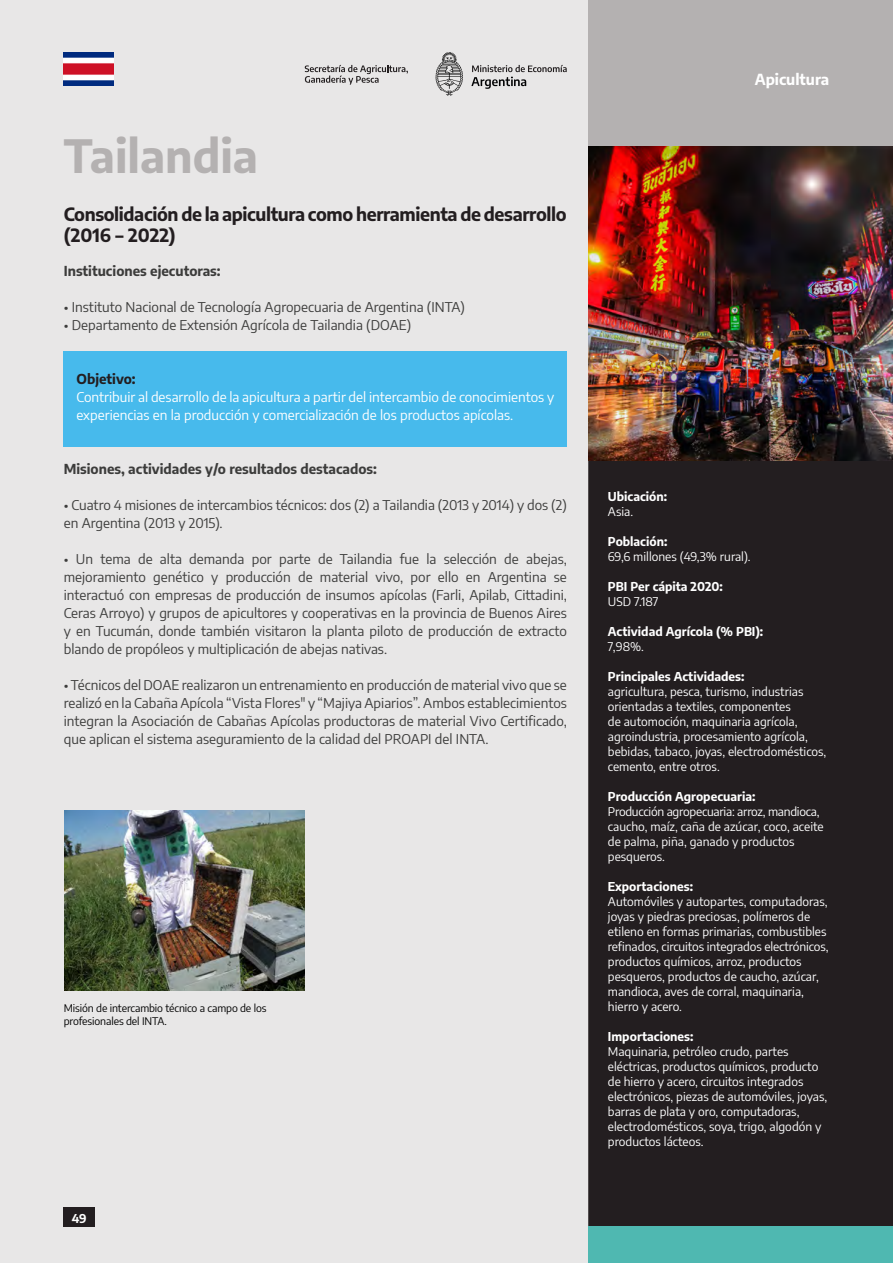
<style>
.page{position:relative;width:893px;height:1263px;background:#e8e7e7}
.page>*{position:absolute;margin:0;border:0;box-sizing:border-box;transform-origin:0 0}
.t1{font:700 45px "Encode Sans";color:#b4b1b1}
.t2{font:700 18px/21px "Encode Sans";letter-spacing:-.02em;color:#231e20}
.t3{font:700 15px "Encode Sans";color:#fff}
.t4{font:13.5px/18px "Encode Sans";color:#3c3c3b;text-align:justify}
.t5{font:13.5px/18px "Encode Sans";color:#fff}
.t6{font:700 13.5px "Encode Sans";color:#3c3c3b}
.t7{font:700 13.5px "Encode Sans";color:#231e20}
.t8{font:12px/15px "Encode Sans";color:#fff}
.t9{font:700 12px "Encode Sans";color:#fff}
.t10{font:10.5px/12.6px "Encode Sans";letter-spacing:-.01em;color:#000}
</style>
<div class="page">
<div style="left:64px;top:1208px;width:31px;height:19px;background:#231e20"></div>
<svg style="left:436px;top:52px;width:27px;height:44px"></svg>
<svg style="left:305px;top:65px;width:103px;height:20px"></svg>
<svg style="left:471px;top:65px;width:96px;height:24px"></svg>
<div style="left:64px;top:351px;width:503px;height:95px;background:#47baec"></div>
<img style="left:64px;top:810px;width:241px;height:181px">
<img style="left:64px;top:53px;width:49px;height:32px">
<div style="left:588px;top:0;width:305px;height:147px;background:#b4b1b1"></div>
<div style="left:588px;top:460px;width:305px;height:767px;background:#231e20"></div>
<div style="left:588px;top:1227px;width:305px;height:36px;background:#4fb8b1"></div>
<img style="left:588px;top:146px;width:305px;height:314px">
<h1 class="t1" style="left:64px;top:123px;width:196px">Tailandia</h1>
<h2 class="t2" style="left:64px;top:202px;width:504px">Consolidación de la apicultura como herramienta de desarrollo (2016 – 2022)</h2>
<p class="t6" style="left:64px;top:261px;width:158px">Instituciones ejecutoras:</p>
<p class="t4" style="left:64px;top:298px;width:403px">• Instituto Nacional de Tecnología Agropecuaria de Argentina (INTA)</p>
<p class="t4" style="left:64px;top:316px;width:349px">• Departamento de Extensión Agrícola de Tailandia (DOAE)</p>
<p class="t7" style="left:77px;top:369px;width:61px">Objetivo:</p>
<p class="t5" style="left:77px;top:388px;width:479px">Contribuir al desarrollo de la apicultura a partir del intercambio de conocimientos y experiencias en la producción y comercialización de los productos apícolas.</p>
<p class="t6" style="left:64px;top:459px;width:315px">Misiones, actividades y/o resultados destacados:</p>
<p class="t4" style="left:64px;top:496px;width:505px">• Cuatro 4 misiones de intercambios técnicos: dos (2) a Tailandia (2013 y 2014) y dos (2) en Argentina (2013 y 2015).</p>
<p class="t4" style="left:64px;top:550px;width:505px">• Un tema de alta demanda por parte de Tailandia fue la selección de abejas, mejoramiento genético y producción de material vivo, por ello en Argentina se interactuó con empresas de producción de insumos apícolas (Farli, Apilab, Cittadini, Ceras Arroyo) y grupos de apicultores y cooperativas en la provincia de Buenos Aires y en Tucumán, donde también visitaron la planta piloto de producción de extracto blando de propóleos y multiplicación de abejas nativas.</p>
<p class="t4" style="left:64px;top:676px;width:505px">• Técnicos del DOAE realizaron un entrenamiento en producción de material vivo que se realizó en la Cabaña Apícola “Vista Flores" y “Majiya Apiarios”. Ambos establecimientos integran la Asociación de Cabañas Apícolas productoras de material Vivo Certificado, que aplican el sistema aseguramiento de la calidad del PROAPI del INTA.</p>
<p class="t10" style="left:64px;top:1001px;width:204px">Misión de intercambio técnico a campo de los profesionales del INTA.</p>
<p class="t9" style="left:72px;top:1209px;width:16px">49</p>
<p class="t3" style="left:755px;top:68px;width:76px">Apicultura</p>
<p class="t9" style="left:608px;top:487px;width:61px">Ubicación:</p>
<p class="t8" style="left:608px;top:503px;width:27px">Asia.</p>
<p class="t9" style="left:608px;top:532px;width:61px">Población:</p>
<p class="t8" style="left:608px;top:548px;width:144px">69,6 millones (49,3% rural).</p>
<p class="t9" style="left:608px;top:577px;width:116px">PBI Per cápita 2020:</p>
<p class="t8" style="left:608px;top:593px;width:52px">USD 7.187</p>
<p class="t9" style="left:608px;top:622px;width:157px">Actividad Agrícola (% PBI):</p>
<p class="t8" style="left:608px;top:638px;width:38px">7,98%.</p>
<p class="t9" style="left:608px;top:667px;width:138px">Principales Actividades:</p>
<p class="t8" style="left:608px;top:683px;width:220px">agricultura, pesca, turismo, industrias orientadas a textiles, componentes<br>de automoción, maquinaria agrícola, agroindustria, procesamiento agrícola, bebidas, tabaco, joyas, electrodomésticos, cemento, entre otros.</p>
<p class="t9" style="left:608px;top:787px;width:149px">Producción Agropecuaria:</p>
<p class="t8" style="left:608px;top:803px;width:217px">Producción agropecuaria: arroz, mandioca, caucho, maíz, caña de azúcar, coco, aceite de palma, piña, ganado y productos pesqueros.</p>
<p class="t9" style="left:608px;top:877px;width:87px">Exportaciones:</p>
<p class="t8" style="left:608px;top:893px;width:222px">Automóviles y autopartes, computadoras, joyas y piedras preciosas, polímeros de etileno en formas primarias, combustibles refinados, circuitos integrados electrónicos, productos químicos, arroz, productos pesqueros, productos de caucho, azúcar, mandioca, aves de corral, maquinaria, hierro y acero.</p>
<p class="t9" style="left:608px;top:1027px;width:87px">Importaciones:</p>
<p class="t8" style="left:608px;top:1043px;width:221px">Maquinaria, petróleo crudo, partes eléctricas, productos químicos, producto de hierro y acero, circuitos integrados electrónicos, piezas de automóviles, joyas, barras de plata y oro, computadoras, electrodomésticos, soya, trigo, algodón y productos lácteos.</p>
</div>
